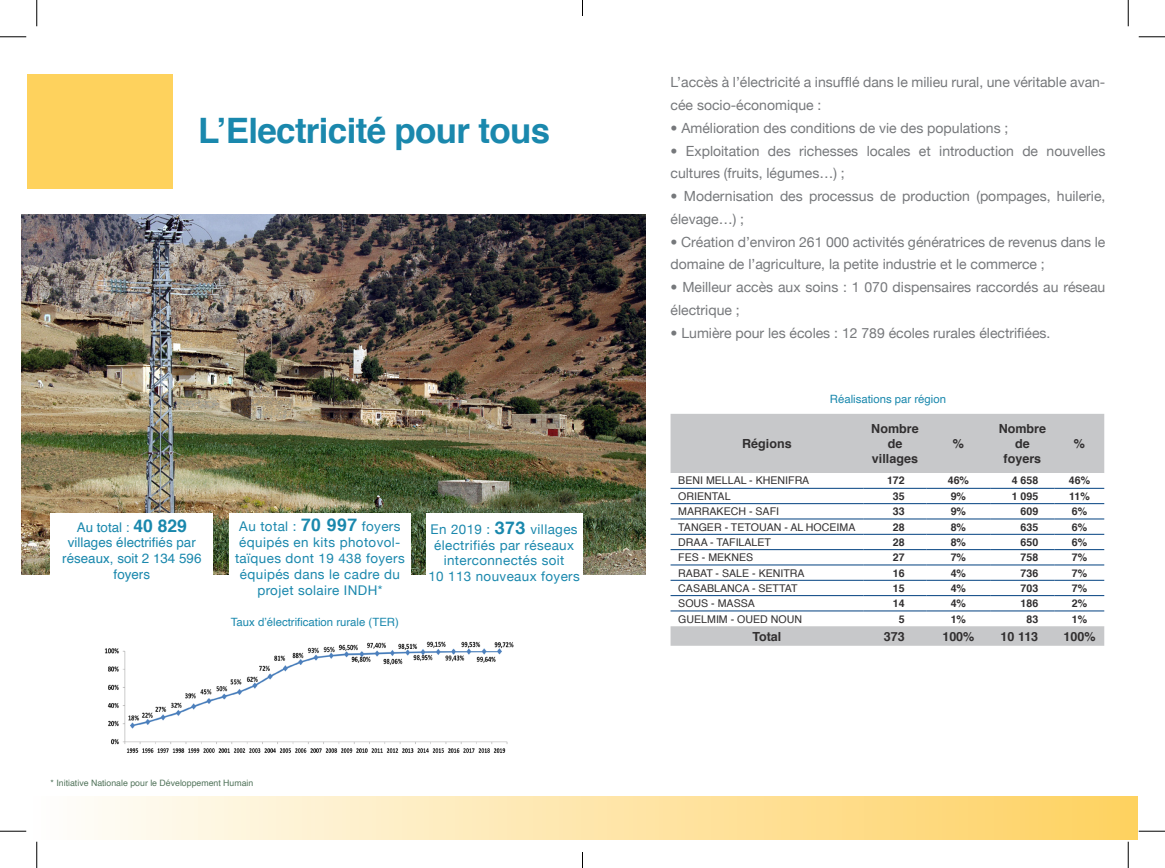
<style>
.page{position:relative;width:1165px;height:868px;background:#fff}
.page>*{position:absolute;margin:0;border:0;box-sizing:border-box;transform-origin:0 0}
.t1{font:700 35px "Helvetica";letter-spacing:-.02em;color:#1a88ad}
.t2{font:14px/22.8px "Helvetica Neue";color:#76787b}
.t3{font:13.47px/15.8px "Helvetica Neue";letter-spacing:.03em;color:#1a88ad;text-align:center}
.t4{font:13.47px/15.8px "Helvetica";color:#1a88ad;text-align:center}
.t5{font:700 12.6px/15px "Helvetica";color:#312f30;text-align:center}
.t6{font:11.38px "Helvetica";color:#1a88ad}
.t7{font:10.67px "Helvetica";color:#312f30}
.t8{font:700 10.67px "Helvetica";color:#312f30}
.t9{font:8.75px "Helvetica";color:#53755c}
.s1{font-weight:700;font-size:17.5px}
.s2{font-family:"Helvetica";font-weight:700;font-size:17.5px}
</style>
<div class="page">
<img style="left:22px;top:214px;width:623px;height:360px">
<div style="left:229px;top:513px;width:182px;height:92px;background:#fff"></div>
<div style="left:426px;top:513px;width:156px;height:87px;background:#fff"></div>
<div style="left:51px;top:513px;width:162px;height:80px;background:#fff"></div>
<img style="left:104px;top:641px;width:410px;height:112px">
<div style="left:670px;top:414px;width:434px;height:59px;background:#c7c8ca"></div>
<svg style="left:670px;top:488px;width:434px;height:124px"></svg>
<div style="left:670px;top:626px;width:434px;height:19px;background:#c7c8ca"></div>
<hr style="left:670px;top:487px;width:193px;height:1px;background:#004080">
<hr style="left:863px;top:487px;width:64px;height:1px;background:#004080">
<hr style="left:927px;top:487px;width:63px;height:1px;background:#004080">
<hr style="left:990px;top:487px;width:65px;height:1px;background:#004080">
<hr style="left:1055px;top:487px;width:49px;height:1px;background:#004080">
<hr style="left:670px;top:503px;width:193px;height:1px;background:#004080">
<hr style="left:863px;top:503px;width:64px;height:1px;background:#004080">
<hr style="left:927px;top:503px;width:63px;height:1px;background:#004080">
<hr style="left:990px;top:503px;width:65px;height:1px;background:#004080">
<hr style="left:1055px;top:503px;width:49px;height:1px;background:#004080">
<hr style="left:670px;top:518px;width:193px;height:1px;background:#004080">
<hr style="left:863px;top:518px;width:64px;height:1px;background:#004080">
<hr style="left:927px;top:518px;width:63px;height:1px;background:#004080">
<hr style="left:990px;top:518px;width:65px;height:1px;background:#004080">
<hr style="left:1055px;top:518px;width:49px;height:1px;background:#004080">
<hr style="left:670px;top:533px;width:193px;height:1px;background:#004080">
<hr style="left:863px;top:533px;width:64px;height:1px;background:#004080">
<hr style="left:927px;top:533px;width:63px;height:1px;background:#004080">
<hr style="left:990px;top:533px;width:65px;height:1px;background:#004080">
<hr style="left:1055px;top:533px;width:49px;height:1px;background:#004080">
<hr style="left:670px;top:549px;width:193px;height:1px;background:#004080">
<hr style="left:863px;top:549px;width:64px;height:1px;background:#004080">
<hr style="left:927px;top:549px;width:63px;height:1px;background:#004080">
<hr style="left:990px;top:549px;width:65px;height:1px;background:#004080">
<hr style="left:1055px;top:549px;width:49px;height:1px;background:#004080">
<hr style="left:670px;top:564px;width:193px;height:1px;background:#004080">
<hr style="left:863px;top:564px;width:64px;height:1px;background:#004080">
<hr style="left:927px;top:564px;width:63px;height:1px;background:#004080">
<hr style="left:990px;top:564px;width:65px;height:1px;background:#004080">
<hr style="left:1055px;top:564px;width:49px;height:1px;background:#004080">
<hr style="left:670px;top:579px;width:193px;height:1px;background:#004080">
<hr style="left:863px;top:579px;width:64px;height:1px;background:#004080">
<hr style="left:927px;top:579px;width:63px;height:1px;background:#004080">
<hr style="left:990px;top:579px;width:65px;height:1px;background:#004080">
<hr style="left:1055px;top:579px;width:49px;height:1px;background:#004080">
<hr style="left:670px;top:595px;width:193px;height:1px;background:#004080">
<hr style="left:863px;top:595px;width:64px;height:1px;background:#004080">
<hr style="left:927px;top:595px;width:63px;height:1px;background:#004080">
<hr style="left:990px;top:595px;width:65px;height:1px;background:#004080">
<hr style="left:1055px;top:595px;width:49px;height:1px;background:#004080">
<hr style="left:670px;top:610px;width:193px;height:1px;background:#004080">
<hr style="left:863px;top:610px;width:64px;height:1px;background:#004080">
<hr style="left:927px;top:610px;width:63px;height:1px;background:#004080">
<hr style="left:990px;top:610px;width:65px;height:1px;background:#004080">
<hr style="left:1055px;top:610px;width:49px;height:1px;background:#004080">
<div style="left:27px;top:74px;width:146px;height:114px;background:#fed25d"></div>
<div style="left:28px;top:796px;width:1109px;height:43px;background:linear-gradient(to right,#fefefc,#fed15f)"></div>
<svg style="left:0;top:36px;width:26px;height:1px"></svg>
<svg style="left:1139px;top:36px;width:26px;height:1px"></svg>
<svg style="left:0;top:830px;width:26px;height:1px"></svg>
<svg style="left:1139px;top:830px;width:26px;height:1px"></svg>
<svg style="left:36px;top:0;width:1px;height:26px"></svg>
<svg style="left:36px;top:841px;width:1px;height:26px"></svg>
<svg style="left:1128px;top:0;width:1px;height:26px"></svg>
<svg style="left:1128px;top:841px;width:1px;height:26px"></svg>
<svg style="left:582px;top:0;width:1px;height:16px"></svg>
<svg style="left:582px;top:852px;width:1px;height:15px"></svg>
<p class="t1" style="left:198px;top:102px;width:354px">L’Electricité pour tous</p>
<p class="t4" style="left:62px;top:519px;width:141px">Au total : <span class="s1">40 829 </span>villages électrifiés par réseaux, soit 2 134 596 foyers</p>
<p class="t3" style="left:235px;top:518px;width:171px">Au total : <span class="s2">70 997</span> foyers équipés en kits photovol&shy;taïques dont 19 438 foyers équipés dans le cadre du projet solaire INDH*</p>
<p class="t3" style="left:430px;top:521px;width:149px">En 2019 : <span class="s1">373</span> villages électrifiés par réseaux interconnectés soit</p>
<p class="t3" style="left:428px;top:568px;width:153px">10 113 nouveaux foyers</p>
<p class="t6" style="left:231px;top:613px;width:170px">Taux d’électrification rurale (TER)</p>
<p class="t9" style="left:51px;top:775px;width:204px">* Initiative Nationale pour le Développement Humain</p>
<p class="t2" style="left:670px;top:71px;width:436px">L’accès à l’électricité a insufflé dans le milieu rural, une véritable avan&shy;cée socio-économique :</p>
<p class="t2" style="left:670px;top:116px;width:339px">• Amélioration des conditions de vie des populations ;</p>
<p class="t2" style="left:670px;top:139px;width:436px">• Exploitation des richesses locales et introduction de nouvelles cultures (fruits, légumes…) ;</p>
<p class="t2" style="left:670px;top:184px;width:436px">• Modernisation des processus de production (pompages, huilerie, élevage…) ;</p>
<p class="t2" style="left:670px;top:230px;width:436px">• Création d’environ 261 000 activités génératrices de revenus dans le domaine de l’agriculture, la petite industrie et le commerce ;</p>
<p class="t2" style="left:670px;top:275px;width:436px">• Meilleur accès aux soins : 1 070 dispensaires raccordés au réseau électrique ;</p>
<p class="t2" style="left:670px;top:321px;width:381px">• Lumière pour les écoles : 12 789 écoles rurales électrifiées.</p>
<p class="t5" style="left:742px;top:436px;width:51px">Régions</p>
<p class="t6" style="left:830px;top:390px;width:118px">Réalisations par région</p>
<p class="t5" style="left:871px;top:421px;width:49px">Nombre de</p>
<p class="t5" style="left:872px;top:451px;width:48px">villages</p>
<p class="t5" style="left:953px;top:436px;width:13px">%</p>
<p class="t5" style="left:999px;top:421px;width:49px">Nombre de foyers</p>
<p class="t5" style="left:1074px;top:436px;width:13px">%</p>
<p class="t7" style="left:678px;top:472px;width:133px">BENI MELLAL - KHENIFRA</p>
<p class="t8" style="left:887px;top:472px;width:19px">172</p>
<p class="t8" style="left:948px;top:472px;width:23px">46%</p>
<p class="t8" style="left:1012px;top:472px;width:28px">4 658</p>
<p class="t8" style="left:1069px;top:472px;width:23px">46%</p>
<p class="t7" style="left:678px;top:488px;width:54px">ORIENTAL</p>
<p class="t8" style="left:893px;top:487px;width:13px">35</p>
<p class="t8" style="left:951px;top:487px;width:17px">9%</p>
<p class="t8" style="left:1012px;top:487px;width:28px">1 095</p>
<p class="t8" style="left:1069px;top:487px;width:22px">11%</p>
<p class="t7" style="left:678px;top:503px;width:102px">MARRAKECH - SAFI</p>
<p class="t8" style="left:893px;top:502px;width:13px">33</p>
<p class="t8" style="left:951px;top:502px;width:17px">9%</p>
<p class="t8" style="left:1020px;top:502px;width:19px">609</p>
<p class="t8" style="left:1072px;top:502px;width:17px">6%</p>
<p class="t7" style="left:678px;top:518px;width:179px">TANGER - TETOUAN - AL HOCEIMA</p>
<p class="t8" style="left:893px;top:518px;width:13px">28</p>
<p class="t8" style="left:951px;top:518px;width:17px">8%</p>
<p class="t8" style="left:1020px;top:518px;width:19px">635</p>
<p class="t8" style="left:1072px;top:518px;width:17px">6%</p>
<p class="t7" style="left:678px;top:533px;width:94px">DRAA - TAFILALET</p>
<p class="t8" style="left:893px;top:533px;width:13px">28</p>
<p class="t8" style="left:951px;top:533px;width:17px">8%</p>
<p class="t8" style="left:1020px;top:533px;width:19px">650</p>
<p class="t8" style="left:1072px;top:533px;width:17px">6%</p>
<p class="t7" style="left:678px;top:549px;width:76px">FES - MEKNES</p>
<p class="t8" style="left:893px;top:548px;width:13px">27</p>
<p class="t8" style="left:951px;top:548px;width:17px">7%</p>
<p class="t8" style="left:1020px;top:548px;width:19px">758</p>
<p class="t8" style="left:1072px;top:548px;width:17px">7%</p>
<p class="t7" style="left:678px;top:564px;width:128px">RABAT - SALE - KENITRA</p>
<p class="t8" style="left:893px;top:564px;width:13px">16</p>
<p class="t8" style="left:951px;top:564px;width:17px">4%</p>
<p class="t8" style="left:1020px;top:564px;width:19px">736</p>
<p class="t8" style="left:1072px;top:564px;width:17px">7%</p>
<p class="t7" style="left:678px;top:579px;width:121px">CASABLANCA - SETTAT</p>
<p class="t8" style="left:893px;top:579px;width:13px">15</p>
<p class="t8" style="left:951px;top:579px;width:17px">4%</p>
<p class="t8" style="left:1020px;top:579px;width:19px">703</p>
<p class="t8" style="left:1072px;top:579px;width:17px">7%</p>
<p class="t7" style="left:678px;top:595px;width:78px">SOUS - MASSA</p>
<p class="t8" style="left:893px;top:594px;width:13px">14</p>
<p class="t8" style="left:951px;top:594px;width:17px">4%</p>
<p class="t8" style="left:1020px;top:594px;width:19px">186</p>
<p class="t8" style="left:1072px;top:594px;width:17px">2%</p>
<p class="t7" style="left:678px;top:610px;width:125px">GUELMIM - OUED NOUN</p>
<p class="t8" style="left:899px;top:610px;width:7px">5</p>
<p class="t8" style="left:951px;top:610px;width:17px">1%</p>
<p class="t8" style="left:1026px;top:610px;width:13px">83</p>
<p class="t8" style="left:1072px;top:610px;width:17px">1%</p>
<p class="t5" style="left:752px;top:628px;width:31px">Total</p>
<p class="t5" style="left:884px;top:628px;width:22px">373</p>
<p class="t5" style="left:942px;top:628px;width:34px">100%</p>
<p class="t5" style="left:1000px;top:628px;width:39px">10 113</p>
<p class="t5" style="left:1063px;top:628px;width:34px">100%</p>
</div>
